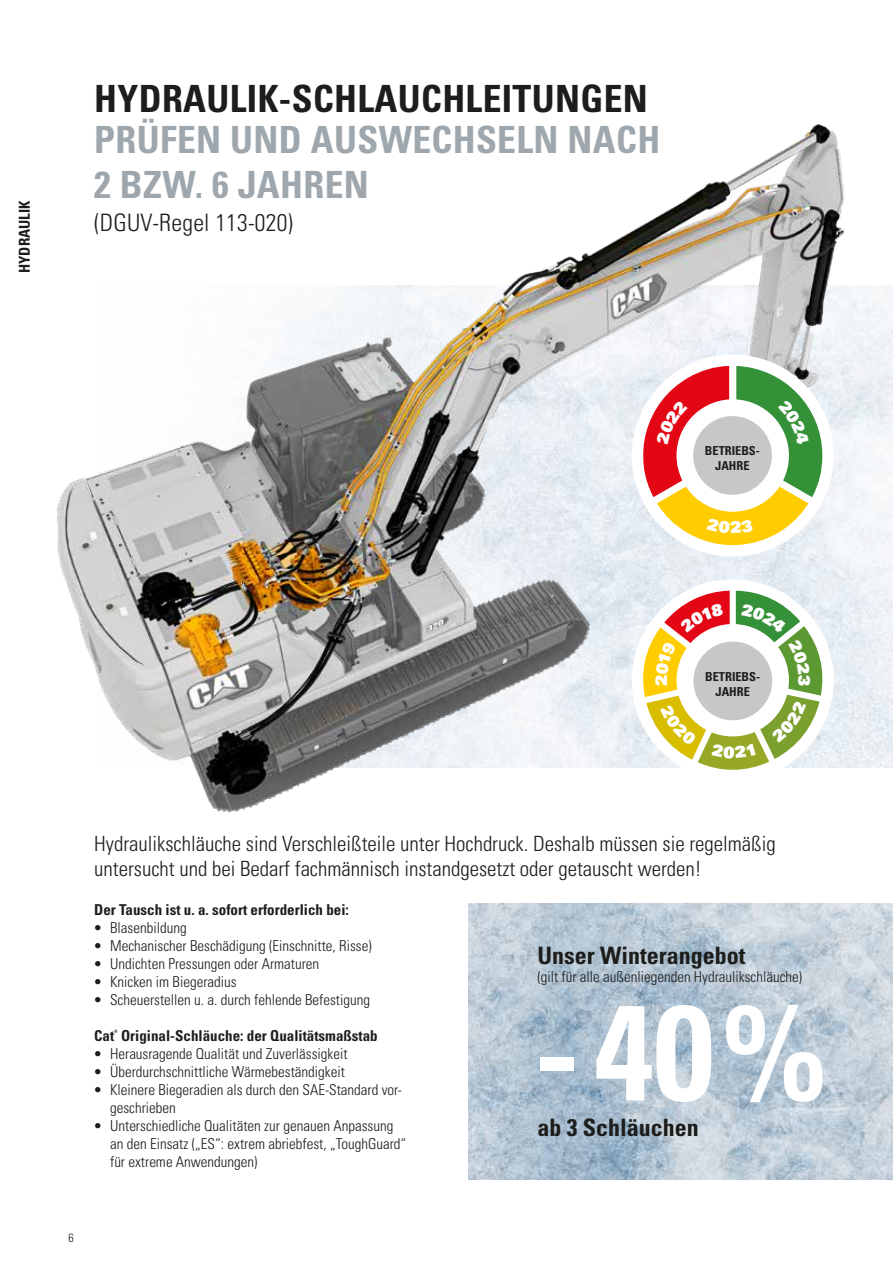
<style>
.page{position:relative;width:893px;height:1263px;background:#fff}
.page>*{position:absolute;margin:0;border:0;box-sizing:border-box;transform-origin:0 0}
.t1{font:700 condensed 135px "Univers LT Pro";color:#fff}
.t2{font:700 condensed 37.5px/45px "Univers LT Pro";letter-spacing:.01em;color:#9ea7ad}
.t3{font:700 condensed 37.5px "Univers LT Pro";letter-spacing:.01em;color:#1d1d1b}
.t4{font:700 condensed 24px "Univers LT Pro";color:#1d1d1b}
.t5{font:300 condensed 24px "Univers LT Pro";letter-spacing:.01em;color:#1d1d1b}
.t6{font:300 condensed 21px/25.2px "Univers LT Pro";color:#1d1d1b}
.t7{font:15.9px "Univers LT Pro 85 X Black";color:#fff}
.t8{font:300 condensed 15px/18px "Univers LT Pro";color:#1d1d1b}
.t9{font:700 condensed 15px "Univers LT Pro";color:#1d1d1b}
.t10{font:700 condensed 12.3px/14.9px "Univers LT Pro";color:#1d1d1b;text-align:center}
.t11{font:300 condensed 12px "Univers LT Pro";color:#1d1d1b}
</style>
<div class="page">
<img style="left:469px;top:904px;width:424px;height:275px">
<img style="left:57px;top:124px;width:822px;height:689px">
<div style="left:632px;top:355px;width:202px;height:202px;background:#fff;border-radius:50%"></div>
<div style="left:632px;top:579px;width:202px;height:202px;background:#fff;border-radius:50%"></div>
<svg style="left:643px;top:366px;width:179px;height:182px"></svg>
<svg style="left:640px;top:591px;width:185px;height:181px"></svg>
<p class="t9" style="left:15px;top:273px;width:74px;rotate:-90deg">HYDRAULIK</p>
<h2 class="t3" style="left:94px;top:76px;width:555px">HYDRAULIK-SCHLAUCHLEITUNGEN</h2>
<h2 class="t2" style="left:94px;top:116px;width:568px">PRÜFEN UND AUSWECHSELN NACH<br>2 BZW. 6 JAHREN</h2>
<h3 class="t5" style="left:94px;top:206px;width:200px">(DGUV-Regel 113-020)</h3>
<p class="t10" style="left:705px;top:443px;width:56px">BETRIEBS-<br>JAHRE</p>
<p class="t7" style="left:651px;top:686px;width:13px;rotate:-90deg">2</p>
<p class="t10" style="left:705px;top:669px;width:56px">BETRIEBS-<br>JAHRE</p>
<p class="t7" style="left:815px;top:675px;width:13px;rotate:90deg">3</p>
<h3 class="t6" style="left:94px;top:830px;width:683px">Hydraulikschläuche sind Verschleißteile unter Hochdruck. Deshalb müssen sie regelmäßig untersucht und bei Bedarf fachmännisch instandgesetzt oder getauscht werden!</h3>
<p class="t9" style="left:94px;top:900px;width:256px">Der Tausch ist u. a. sofort erforderlich bei:</p>
<p class="t8" style="left:94px;top:917px;width:94px">• Blasenbildung</p>
<p class="t8" style="left:94px;top:935px;width:279px">• Mechanischer Beschädigung (Einschnitte, Risse)</p>
<p class="t8" style="left:94px;top:953px;width:226px">• Undichten Pressungen oder Armaturen</p>
<p class="t8" style="left:94px;top:971px;width:144px">• Knicken im Biegeradius</p>
<p class="t8" style="left:94px;top:989px;width:277px">• Scheuerstellen u. a. durch fehlende Befestigung</p>
<p class="t9" style="left:94px;top:1026px;width:285px">Cat<sup>®</sup> Original-Schläuche: der Qualitätsmaßstab</p>
<p class="t8" style="left:94px;top:1043px;width:255px">• Herausragende Qualität und Zuverlässigkeit</p>
<p class="t8" style="left:94px;top:1061px;width:252px">• Überdurchschnittliche Wärmebeständigkeit</p>
<p class="t8" style="left:110px;top:1079px;width:293px;text-indent:-16px">• Kleinere Biegeradien als durch den SAE-Standard vor&shy;geschrieben</p>
<p class="t8" style="left:110px;top:1115px;width:298px;text-indent:-16px">• Unterschiedliche Qualitäten zur genauen Anpassung an den Einsatz („ES“: extrem abriebfest, „ToughGuard“ für extreme Anwendungen)</p>
<h3 class="t4" style="left:537px;top:941px;width:209px">Unser Winterangebot</h3>
<p class="t8" style="left:537px;top:967px;width:266px">(gilt für alle außenliegenden Hydraulikschläuche)</p>
<h1 class="t1" style="left:535px;top:970px;width:293px">- 40%</h1>
<h3 class="t4" style="left:537px;top:1112px;width:163px">ab 3 Schläuchen</h3>
<p class="t11" style="left:68px;top:1229px;width:7px">6</p>
</div>
